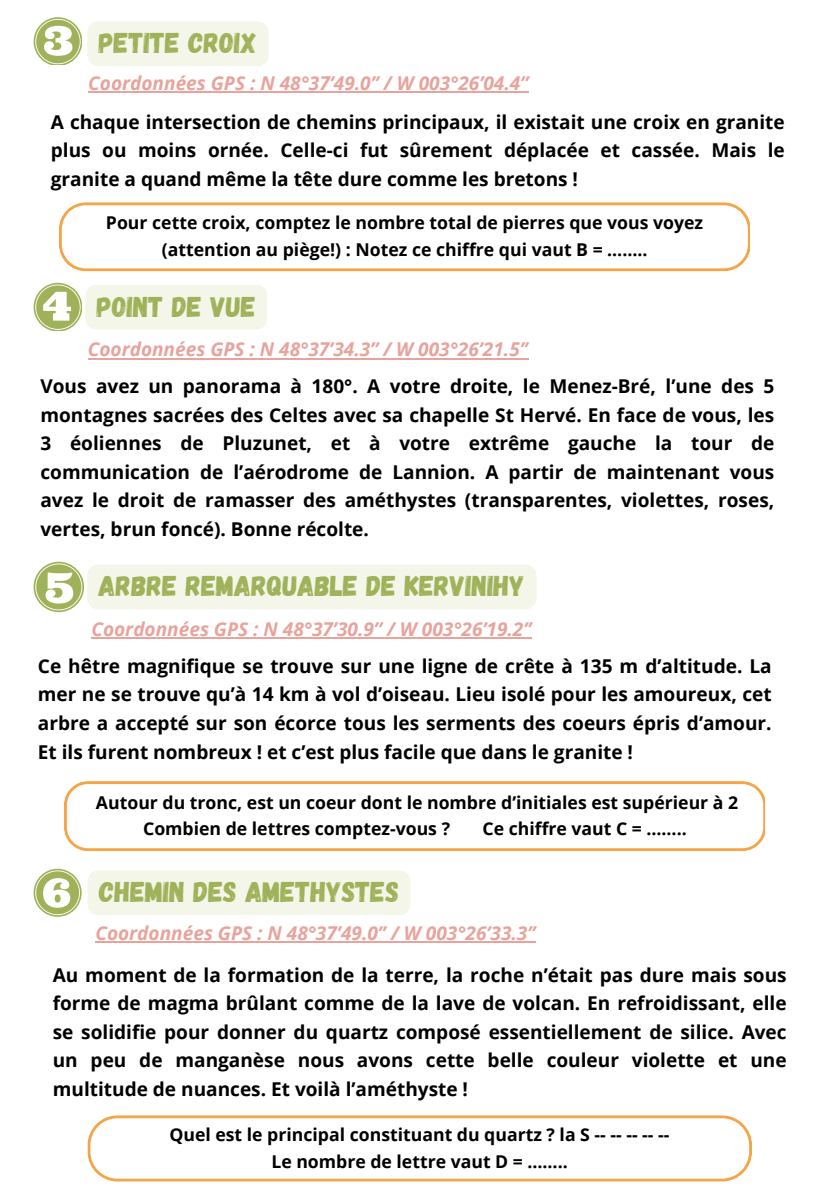
<style>
.page{position:relative;width:839px;height:1191px;background:#fff}
.page>*{position:absolute;margin:0;border:0;box-sizing:border-box;transform-origin:0 0}
.t1{font:28.6px "Gagalin";color:#9fb259}
.t2{font:700 19px/28.6px "Open Sans";color:#000;text-align:justify}
.t3{font:italic 700 19px "Open Sans";color:#e7a39c}
.t4{font:700 17.6px/26.4px "Open Sans";color:#000;text-align:center}
</style>
<div class="page">
<svg style="left:59px;top:202px;width:690px;height:69px"></svg>
<svg style="left:34px;top:17px;width:47px;height:48px"></svg>
<div style="left:87px;top:21px;width:182px;height:45px;background:#f3f6e9"></div>
<hr style="left:88px;top:91px;width:441px;height:2px;background:#e7a39c">
<svg style="left:34px;top:283px;width:233px;height:47px;background:#ebefdc"></svg>
<hr style="left:88px;top:358px;width:440px;height:1px;background:#e7a39c">
<svg style="left:34px;top:562px;width:50px;height:50px"></svg>
<svg style="left:64px;top:781px;width:700px;height:70px"></svg>
<div style="left:87px;top:565px;width:449px;height:44px;background:#f3f6e9;border-radius:11px"></div>
<hr style="left:91px;top:637px;width:441px;height:2px;background:#e7a39c">
<svg style="left:34px;top:869px;width:48px;height:48px"></svg>
<div style="left:88px;top:870px;width:322px;height:45px;background:#f3f6e9;border-radius:11px"></div>
<hr style="left:95px;top:942px;width:441px;height:1px;background:#e7a39c">
<svg style="left:87px;top:1115px;width:665px;height:66px"></svg>
<h1 class="t1" style="left:99px;top:25px;width:160px">PETITE CROIX</h1>
<p class="t3" style="left:88px;top:69px;width:441px">Coordonnées GPS : N 48°37’49.0’’ / W 003°26’04.4’’</p>
<p class="t2" style="left:51px;top:107px;width:735px">A chaque intersection de chemins principaux, il existait une croix en granite plus ou moins ornée. Celle-ci fut sûrement déplacée et cassée. Mais le granite a quand même la tête dure comme les bretons !</p>
<p class="t4" style="left:106px;top:209px;width:598px">Pour cette croix, comptez le nombre total de pierres que vous voyez (attention au piège!) : Notez ce chiffre qui vaut B = ……..</p>
<p class="t1" style="left:97px;top:288px;width:161px">POINT DE VUE</p>
<p class="t3" style="left:88px;top:336px;width:441px">Coordonnées GPS : N 48°37’34.3’’ / W 003°26’21.5’’</p>
<p class="t2" style="left:40px;top:371px;width:735px">Vous avez un panorama à 180°. A votre droite, le Menez-Bré, l’une des 5 montagnes sacrées des Celtes avec sa chapelle St Hervé. En face de vous, les 3 éoliennes de Pluzunet, et à votre extrême gauche la tour de communication de l’aérodrome de Lannion. A partir de maintenant vous avez le droit de ramasser des améthystes (transparentes, violettes, roses, vertes, brun foncé). Bonne récolte.</p>
<p class="t1" style="left:99px;top:568px;width:428px">ARBRE REMARQUABLE DE KERVINIHY</p>
<p class="t3" style="left:91px;top:616px;width:441px">Coordonnées GPS : N 48°37’30.9’’ / W 003°26’19.2’’</p>
<h1 class="t2" style="left:38px;top:651px;width:735px">Ce hêtre magnifique se trouve sur une ligne de crête à 135 m d’altitude. La mer ne se trouve qu’à 14 km à vol d’oiseau. Lieu isolé pour les amoureux, cet arbre a accepté sur son écorce tous les serments des coeurs épris d’amour.<br>Et ils furent nombreux ! et c’est plus facile que dans le granite !</h1>
<h1 class="t4" style="left:96px;top:789px;width:643px">Autour du tronc, est un coeur dont le nombre d’initiales est supérieur à 2</h1>
<p class="t4" style="left:143px;top:815px;width:308px">Combien de lettres comptez-vous ?</p>
<p class="t4" style="left:482px;top:815px;width:206px">Ce chiffre vaut C = ……..</p>
<p class="t1" style="left:99px;top:874px;width:301px">CHEMIN DES AMETHYSTES</p>
<p class="t3" style="left:95px;top:920px;width:441px">Coordonnées GPS : N 48°37’49.0’’ / W 003°26’33.3’’</p>
<p class="t2" style="left:53px;top:960px;width:735px">Au moment de la formation de la terre, la roche n’était pas dure mais sous forme de magma brûlant comme de la lave de volcan. En refroidissant, elle se solidifie pour donner du quartz composé essentiellement de silice. Avec un peu de manganèse nous avons cette belle couleur violette et une multitude de nuances. Et voilà l’améthyste !</p>
<p class="t4" style="left:169px;top:1121px;width:501px">Quel est le principal constituant du quartz ? la S -- -- -- -- --</p>
<p class="t4" style="left:271px;top:1148px;width:298px">Le nombre de lettre vaut D = ……..</p>
</div>
